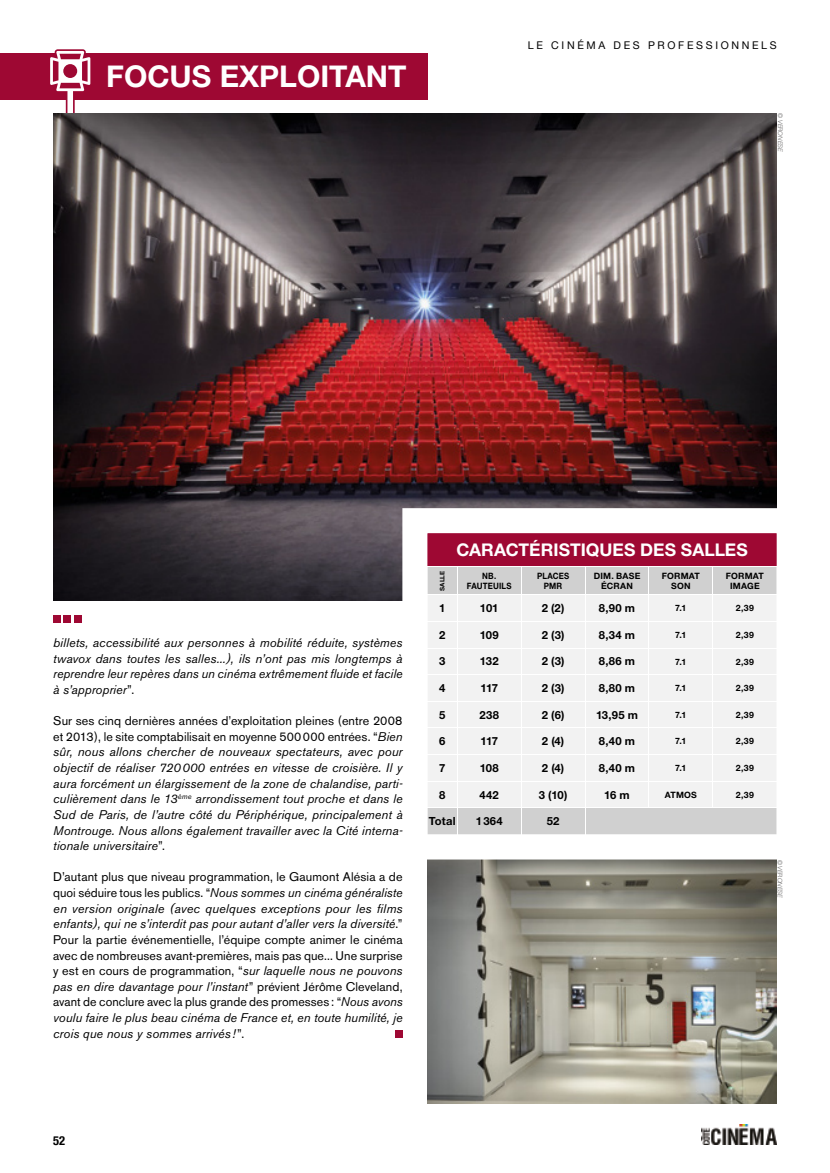
<style>
.page{position:relative;width:830px;height:1173px;background:#fff}
.page>*{position:absolute;margin:0;border:0;box-sizing:border-box;transform-origin:0 0}
.t1{font:700 30px "Helvetica Neue LT Std";color:#fff}
.t2{font:700 17.5px "Helvetica Neue LT Std";color:#fff}
.t3{font:italic 12.5px/15.6px "Akzidenz Grotesk BE";letter-spacing:.005em;color:#000;text-align:justify}
.t4{font:12.5px/15.6px "Akzidenz Grotesk BE";letter-spacing:.005em;color:#000;text-align:justify}
.t5{font:700 condensed 12.5px "Helvetica Neue";color:#000}
.t6{font:700 11.25px "Helvetica Neue LT Std";letter-spacing:.02em;color:#000}
.t7{font:10.62px "Helvetica Neue";letter-spacing:.25em;color:#000}
.t8{font:700 8.75px/10.5px "Helvetica Neue LT Std";letter-spacing:.025em;color:#000;text-align:center}
.t9{font:700 8.75px/10.5px "Helvetica Neue LT Std";letter-spacing:.025em;color:#000;text-align:center;scale:.9 1}
.t10{font:italic 300 6.25px "Helvetica Neue LT Std";letter-spacing:.01em;color:#646363}
.t11{font:700 6.25px "Helvetica Neue LT Std";color:#000}
.s1{font-style:normal}
.s2{font-style:italic}
</style>
<div class="page">
<img style="left:701px;top:1124px;width:75px;height:20px">
<div style="left:0;top:53px;width:427px;height:47px;background:#9e0833"></div>
<svg style="left:50px;top:49px;width:41px;height:64px"></svg>
<img style="left:427px;top:859px;width:349px;height:245px">
<img style="left:53px;top:113px;width:723px;height:487px">
<svg style="left:402px;top:508px;width:375px;height:327px;fill:#f2f2f2"></svg>
<div style="left:395px;top:1030px;width:7px;height:8px;background:#9e0833"></div>
<div style="left:53px;top:616px;width:7px;height:7px;background:#9e0833"></div>
<div style="left:64px;top:616px;width:7px;height:7px;background:#9e0833"></div>
<div style="left:74px;top:616px;width:7px;height:7px;background:#9e0833"></div>
<h1 class="t1" style="left:106px;top:58px;width:302px">FOCUS EXPLOITANT</h1>
<p class="t7" style="left:527px;top:37px;width:250px">LE CINÉMA DES PROFESSIONNELS</p>
<p class="t10" style="left:783px;top:113px;width:40px;rotate:90deg">© VERONESE</p>
<p class="t3" style="left:53px;top:635px;width:351px">billets, accessibilité aux personnes à mobilité réduite, systèmes twavox dans toutes les salles...), ils n’ont pas mis longtemps à reprendre leur repères dans un cinéma extrêmement fluide et facile à s’approprier<span class="s1">”.</span></p>
<p class="t3" style="left:53px;top:713px;width:351px"><span class="s1">Sur ses cinq dernières années d’exploitation pleines (entre 2008 et 2013), le site comptabilisait en moyenne 500 000 entrées. “</span>Bien sûr, nous allons chercher de nouveaux spectateurs, avec pour objectif de réaliser 720 000 entrées en vitesse de croisière. Il y aura forcément un élargissement de la zone de chalandise, parti&shy;culièrement dans le 13<sup>ème</sup> arrondissement tout proche et dans le Sud de Paris, de l’autre côté du Périphérique, principalement à Montrouge. Nous allons également travailler avec la Cité interna&shy;tionale universitaire<span class="s1">”.</span></p>
<p class="t4" style="left:53px;top:869px;width:351px">D’autant plus que niveau programmation, le Gaumont Alésia a de quoi séduire tous les publics. “<span class="s2">Nous sommes un cinéma généraliste en version originale (avec quelques exceptions pour les films enfants), qui ne s’interdit pas pour autant d’aller vers la diversité</span>.” Pour la partie événementielle, l’équipe compte animer le cinéma avec de nombreuses avant-premières, mais pas que... Une surprise y est en cours de programmation, “<span class="s2">sur laquelle nous ne pouvons pas en dire davantage pour l’instant</span>” prévient Jérôme Cleveland, avant de conclure avec la plus grande des promesses : “<span class="s2">Nous avons voulu faire le plus beau cinéma de France et, en toute humilité, je crois que nous y sommes arrivés !</span>”.</p>
<h2 class="t2" style="left:456px;top:539px;width:293px">CARACTÉRISTIQUES DES SALLES</h2>
<p class="t11" style="left:438px;top:591px;width:22px;rotate:-90deg">SALLE</p>
<p class="t9" style="left:466px;top:570px;width:51px">NB.<br>FAUTEUILS</p>
<p class="t9" style="left:536px;top:570px;width:37px">PLACES<br>PMR</p>
<p class="t8" style="left:593px;top:570px;width:48px">DIM. BASE<br>ÉCRAN</p>
<p class="t8" style="left:661px;top:570px;width:39px">FORMAT<br>SON</p>
<p class="t8" style="left:725px;top:570px;width:39px">FORMAT<br>IMAGE</p>
<p class="t6" style="left:439px;top:601px;width:8px">1</p>
<p class="t6" style="left:479px;top:601px;width:20px">101</p>
<p class="t6" style="left:541px;top:601px;width:24px">2 (2)</p>
<p class="t6" style="left:598px;top:601px;width:38px">8,90 m</p>
<p class="t8" style="left:675px;top:603px;width:13px">7.1</p>
<p class="t8" style="left:735px;top:603px;width:20px">2,39</p>
<p class="t6" style="left:439px;top:628px;width:8px">2</p>
<p class="t6" style="left:479px;top:628px;width:20px">109</p>
<p class="t6" style="left:541px;top:628px;width:24px">2 (3)</p>
<p class="t6" style="left:598px;top:628px;width:38px">8,34 m</p>
<p class="t8" style="left:675px;top:629px;width:13px">7.1</p>
<p class="t8" style="left:735px;top:629px;width:20px">2,39</p>
<p class="t6" style="left:439px;top:654px;width:8px">3</p>
<p class="t6" style="left:479px;top:654px;width:20px">132</p>
<p class="t6" style="left:541px;top:654px;width:24px">2 (3)</p>
<p class="t6" style="left:598px;top:654px;width:38px">8,86 m</p>
<p class="t8" style="left:675px;top:656px;width:13px">7.1</p>
<p class="t8" style="left:735px;top:656px;width:20px">2,39</p>
<p class="t6" style="left:439px;top:681px;width:8px">4</p>
<p class="t6" style="left:480px;top:681px;width:19px">117</p>
<p class="t6" style="left:541px;top:681px;width:24px">2 (3)</p>
<p class="t6" style="left:598px;top:681px;width:38px">8,80 m</p>
<p class="t8" style="left:675px;top:683px;width:13px">7.1</p>
<p class="t8" style="left:735px;top:683px;width:20px">2,39</p>
<p class="t6" style="left:439px;top:708px;width:8px">5</p>
<p class="t6" style="left:479px;top:708px;width:21px">238</p>
<p class="t6" style="left:541px;top:708px;width:24px">2 (6)</p>
<p class="t6" style="left:595px;top:708px;width:43px">13,95 m</p>
<p class="t8" style="left:675px;top:709px;width:13px">7.1</p>
<p class="t8" style="left:735px;top:709px;width:20px">2,39</p>
<p class="t6" style="left:439px;top:734px;width:8px">6</p>
<p class="t6" style="left:480px;top:734px;width:19px">117</p>
<p class="t6" style="left:541px;top:734px;width:24px">2 (4)</p>
<p class="t6" style="left:598px;top:734px;width:38px">8,40 m</p>
<p class="t8" style="left:675px;top:736px;width:13px">7.1</p>
<p class="t8" style="left:735px;top:736px;width:20px">2,39</p>
<p class="t6" style="left:439px;top:761px;width:8px">7</p>
<p class="t6" style="left:479px;top:761px;width:20px">108</p>
<p class="t6" style="left:541px;top:761px;width:24px">2 (4)</p>
<p class="t6" style="left:598px;top:761px;width:38px">8,40 m</p>
<p class="t8" style="left:675px;top:762px;width:13px">7.1</p>
<p class="t8" style="left:735px;top:762px;width:20px">2,39</p>
<p class="t6" style="left:439px;top:788px;width:8px">8</p>
<p class="t6" style="left:479px;top:788px;width:21px">442</p>
<p class="t6" style="left:538px;top:788px;width:30px">3 (10)</p>
<p class="t6" style="left:604px;top:788px;width:27px">16 m</p>
<p class="t8" style="left:664px;top:789px;width:33px">ATMOS</p>
<p class="t8" style="left:735px;top:789px;width:20px">2,39</p>
<p class="t6" style="left:428px;top:814px;width:28px">Total</p>
<p class="t6" style="left:475px;top:814px;width:29px">1 364</p>
<p class="t6" style="left:546px;top:814px;width:14px">52</p>
<p class="t10" style="left:783px;top:859px;width:40px;rotate:90deg">© VERONESE</p>
<p class="t5" style="left:53px;top:1130px;width:13px">52</p>
</div>
